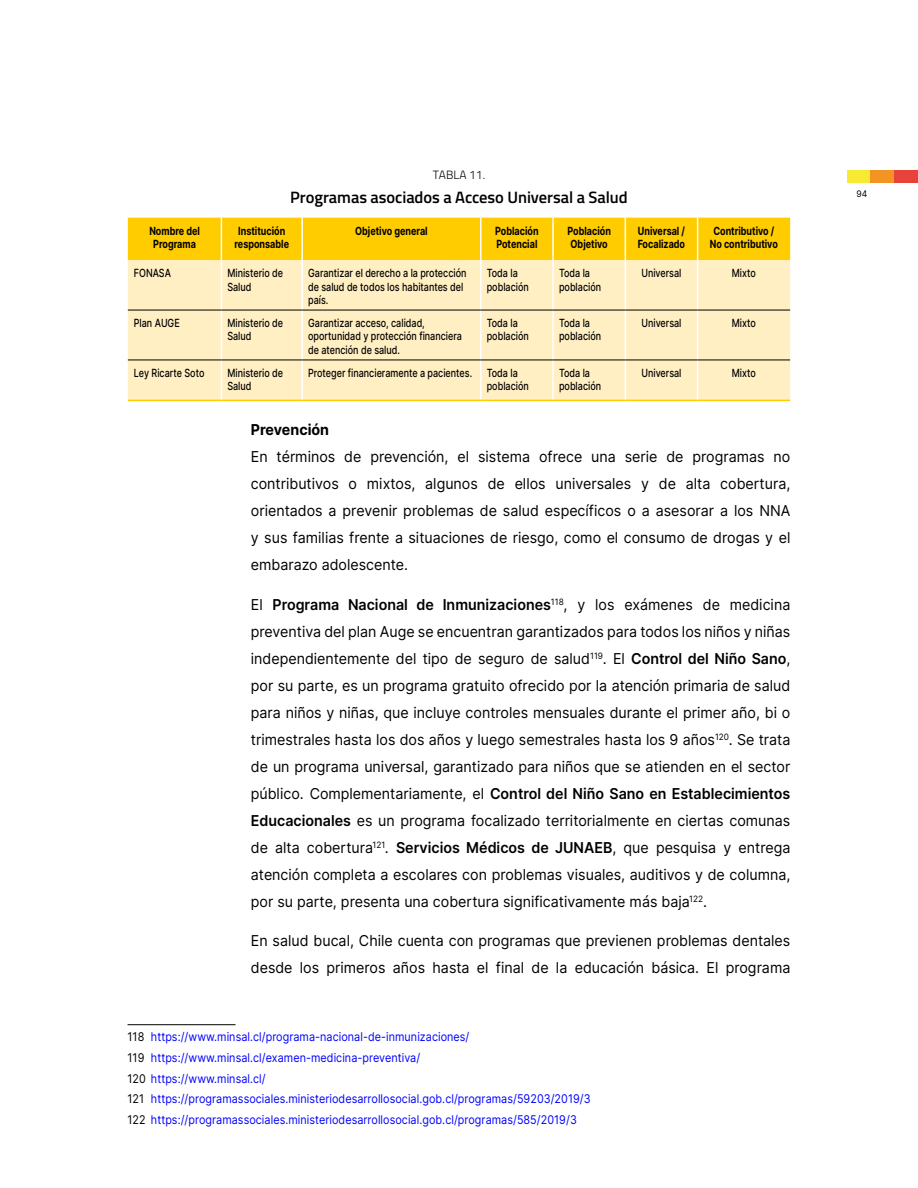
<style>
.page{position:relative;width:918px;height:1188px;background:#fff}
.page>*{position:absolute;margin:0;border:0;box-sizing:border-box;transform-origin:0 0}
.t1{font:600 16.5px "Titillium";letter-spacing:-.005em;color:#000}
.t2{font:15px/27px "Inter";color:#000;text-align:justify;scale:.95 1}
.t3{font:700 15px "Inter";color:#000;scale:.95 1}
.t4{font:12px/20.7px "Inter";letter-spacing:.005em;color:#00f;scale:.9 1}
.t5{font:300 12px "Titillium";letter-spacing:.01em;color:#000}
.t6{font:500 11.25px/13.5px "Inter";color:#000;scale:.8 1}
.t7{font:700 11.25px/13.5px "Inter";color:#000;text-align:center;scale:.8 1}
.t8{font:9px "Inter";color:#000;scale:.95 1}
.s1{font-weight:600}
.s2{color:#000}
</style>
<div class="page">
<div style="left:847px;top:170px;width:24px;height:13px;background:#f8e932"></div>
<div style="left:871px;top:170px;width:23px;height:13px;background:#f39322"></div>
<div style="left:894px;top:170px;width:24px;height:13px;background:#e8433a"></div>
<div style="left:128px;top:218px;width:662px;height:42px;background:#fc0"></div>
<div style="left:128px;top:260px;width:662px;height:140px;background:#ffefc3"></div>
<hr style="left:221px;top:218px;width:1px;height:42px;background:#fff">
<hr style="left:301px;top:218px;width:2px;height:42px;background:#fff">
<hr style="left:480px;top:218px;width:2px;height:42px;background:#fff">
<hr style="left:552px;top:218px;width:2px;height:42px;background:#fff">
<hr style="left:625px;top:218px;width:1px;height:42px;background:#fff">
<hr style="left:697px;top:218px;width:1px;height:42px;background:#fff">
<hr style="left:221px;top:260px;width:1px;height:50px;background:#fff">
<hr style="left:301px;top:260px;width:2px;height:50px;background:#fff">
<hr style="left:480px;top:260px;width:2px;height:50px;background:#fff">
<hr style="left:552px;top:260px;width:2px;height:50px;background:#fff">
<hr style="left:625px;top:260px;width:1px;height:50px;background:#fff">
<hr style="left:697px;top:260px;width:1px;height:50px;background:#fff">
<hr style="left:221px;top:310px;width:1px;height:50px;background:#fff">
<hr style="left:301px;top:310px;width:2px;height:50px;background:#fff">
<hr style="left:480px;top:310px;width:2px;height:50px;background:#fff">
<hr style="left:552px;top:310px;width:2px;height:50px;background:#fff">
<hr style="left:625px;top:310px;width:1px;height:50px;background:#fff">
<hr style="left:697px;top:310px;width:1px;height:50px;background:#fff">
<hr style="left:221px;top:360px;width:1px;height:40px;background:#fff">
<hr style="left:301px;top:360px;width:2px;height:40px;background:#fff">
<hr style="left:480px;top:360px;width:2px;height:40px;background:#fff">
<hr style="left:552px;top:360px;width:2px;height:40px;background:#fff">
<hr style="left:625px;top:360px;width:1px;height:40px;background:#fff">
<hr style="left:697px;top:360px;width:1px;height:40px;background:#fff">
<hr style="left:128px;top:310px;width:93px;height:1px;background:#000">
<hr style="left:221px;top:310px;width:81px;height:1px;background:#000">
<hr style="left:302px;top:310px;width:179px;height:1px;background:#000">
<hr style="left:481px;top:310px;width:72px;height:1px;background:#000">
<hr style="left:553px;top:310px;width:72px;height:1px;background:#000">
<hr style="left:625px;top:310px;width:73px;height:1px;background:#000">
<hr style="left:698px;top:310px;width:92px;height:1px;background:#000">
<hr style="left:128px;top:360px;width:93px;height:1px;background:#000">
<hr style="left:221px;top:360px;width:81px;height:1px;background:#000">
<hr style="left:302px;top:360px;width:179px;height:1px;background:#000">
<hr style="left:481px;top:360px;width:72px;height:1px;background:#000">
<hr style="left:553px;top:360px;width:72px;height:1px;background:#000">
<hr style="left:625px;top:360px;width:73px;height:1px;background:#000">
<hr style="left:698px;top:360px;width:92px;height:1px;background:#000">
<hr style="left:128px;top:400px;width:93px;height:1px;background:#fc0">
<hr style="left:221px;top:400px;width:81px;height:1px;background:#fc0">
<hr style="left:302px;top:400px;width:179px;height:1px;background:#fc0">
<hr style="left:481px;top:400px;width:72px;height:1px;background:#fc0">
<hr style="left:553px;top:400px;width:72px;height:1px;background:#fc0">
<hr style="left:625px;top:400px;width:73px;height:1px;background:#fc0">
<hr style="left:698px;top:400px;width:92px;height:1px;background:#fc0">
<hr style="left:128px;top:1024px;width:108px;height:1px;background:#000">
<p class="t5" style="left:433px;top:166px;width:54px">TABLA 11.</p>
<p class="t1" style="left:290px;top:185px;width:339px">Programas asociados a Acceso Universal a Salud</p>
<p class="t7" style="left:149px;top:223px;width:65px">Nombre del<br>Programa</p>
<p class="t7" style="left:235px;top:223px;width:70px">Institución responsable</p>
<p class="t7" style="left:355px;top:223px;width:92px">Objetivo general</p>
<p class="t7" style="left:495px;top:223px;width:56px;text-align:left">Población<br>Potencial</p>
<p class="t7" style="left:567px;top:223px;width:56px;text-align:left">Población<br>Objetivo</p>
<p class="t7" style="left:638px;top:223px;width:61px;text-align:left">Universal /<br>Focalizado</p>
<p class="t7" style="left:710px;top:223px;width:87px">Contributivo /<br>No contributivo</p>
<p class="t6" style="left:134px;top:266px;width:48px">FONASA</p>
<p class="t6" style="left:227px;top:266px;width:71px">Ministerio de<br>Salud</p>
<p class="t6" style="left:308px;top:266px;width:199px">Garantizar el derecho a la protección de salud de todos los habitantes del país.</p>
<p class="t6" style="left:487px;top:266px;width:54px">Toda la población</p>
<p class="t6" style="left:559px;top:266px;width:54px">Toda la población</p>
<p class="t6" style="left:641px;top:266px;width:52px">Universal</p>
<p class="t6" style="left:732px;top:266px;width:31px">Mixto</p>
<p class="t6" style="left:134px;top:316px;width:59px">Plan AUGE</p>
<p class="t6" style="left:227px;top:316px;width:71px">Ministerio de<br>Salud</p>
<p class="t6" style="left:308px;top:316px;width:194px">Garantizar acceso, calidad, oportunidad y protección financiera de atención de salud.</p>
<p class="t6" style="left:487px;top:316px;width:54px">Toda la población</p>
<p class="t6" style="left:559px;top:316px;width:54px">Toda la población</p>
<p class="t6" style="left:641px;top:316px;width:52px">Universal</p>
<p class="t6" style="left:732px;top:316px;width:31px">Mixto</p>
<p class="t6" style="left:134px;top:366px;width:90px">Ley Ricarte Soto</p>
<p class="t6" style="left:227px;top:366px;width:71px">Ministerio de<br>Salud</p>
<p class="t6" style="left:308px;top:366px;width:207px">Proteger financieramente a pacientes.</p>
<p class="t6" style="left:487px;top:366px;width:54px">Toda la población</p>
<p class="t6" style="left:559px;top:366px;width:54px">Toda la población</p>
<p class="t6" style="left:641px;top:366px;width:52px">Universal</p>
<p class="t6" style="left:732px;top:366px;width:31px">Mixto</p>
<p class="t3" style="left:251px;top:419px;width:84px">Prevención</p>
<p class="t2" style="left:251px;top:443px;width:569px">En términos de prevención, el sistema ofrece una serie de programas no contributivos o mixtos, algunos de ellos universales y de alta cobertura, orientados a prevenir problemas de salud específicos o a asesorar a los NNA y sus familias frente a situaciones de riesgo, como el consumo de drogas y el embarazo adolescente.</p>
<p class="t2" style="left:251px;top:590px;width:570px">El <span class="s1">Programa Nacional de Inmunizaciones</span><sup>118</sup>, y los exámenes de medicina preventiva del plan Auge se encuentran garantizados para todos los niños y niñas independientemente del tipo de seguro de salud<sup>119</sup>. El <span class="s1">Control del Niño Sano</span>, por su parte, es un programa gratuito ofrecido por la atención primaria de salud para niños y niñas, que incluye controles mensuales durante el primer año, bi o trimestrales hasta los dos años y luego semestrales hasta los 9 años<sup>120</sup>. Se trata de un programa universal, garantizado para niños que se atienden en el sector público. Complementariamente, el <span class="s1">Control del Niño Sano en Establecimientos Educacionales</span> es un programa focalizado territorialmente en ciertas comunas de alta cobertura<sup>121</sup>. <span class="s1">Servicios Médicos de JUNAEB</span>, que pesquisa y entrega atención completa a escolares con problemas visuales, auditivos y de columna, por su parte, presenta una cobertura significativamente más baja<sup>122</sup>.</p>
<p class="t2" style="left:251px;top:927px;width:569px">En salud bucal, Chile cuenta con programas que previenen problemas dentales desde los primeros años hasta el final de la educación básica. El programa</p>
<p class="t4" style="left:128px;top:1026px;width:516px"><span class="s2">118</span> https://www.minsal.cl/programa-nacional-de-inmunizaciones/<br><span class="s2">119</span> https://www.minsal.cl/examen-medicina-preventiva/<br><span class="s2">120</span> https://www.minsal.cl/<br><span class="s2">121</span> https://programassociales.ministeriodesarrollosocial.gob.cl/programas/59203/2019/3<br><span class="s2">122</span> https://programassociales.ministeriodesarrollosocial.gob.cl/programas/585/2019/3</p>
<p class="t8" style="left:856px;top:187px;width:13px">94</p>
</div>
